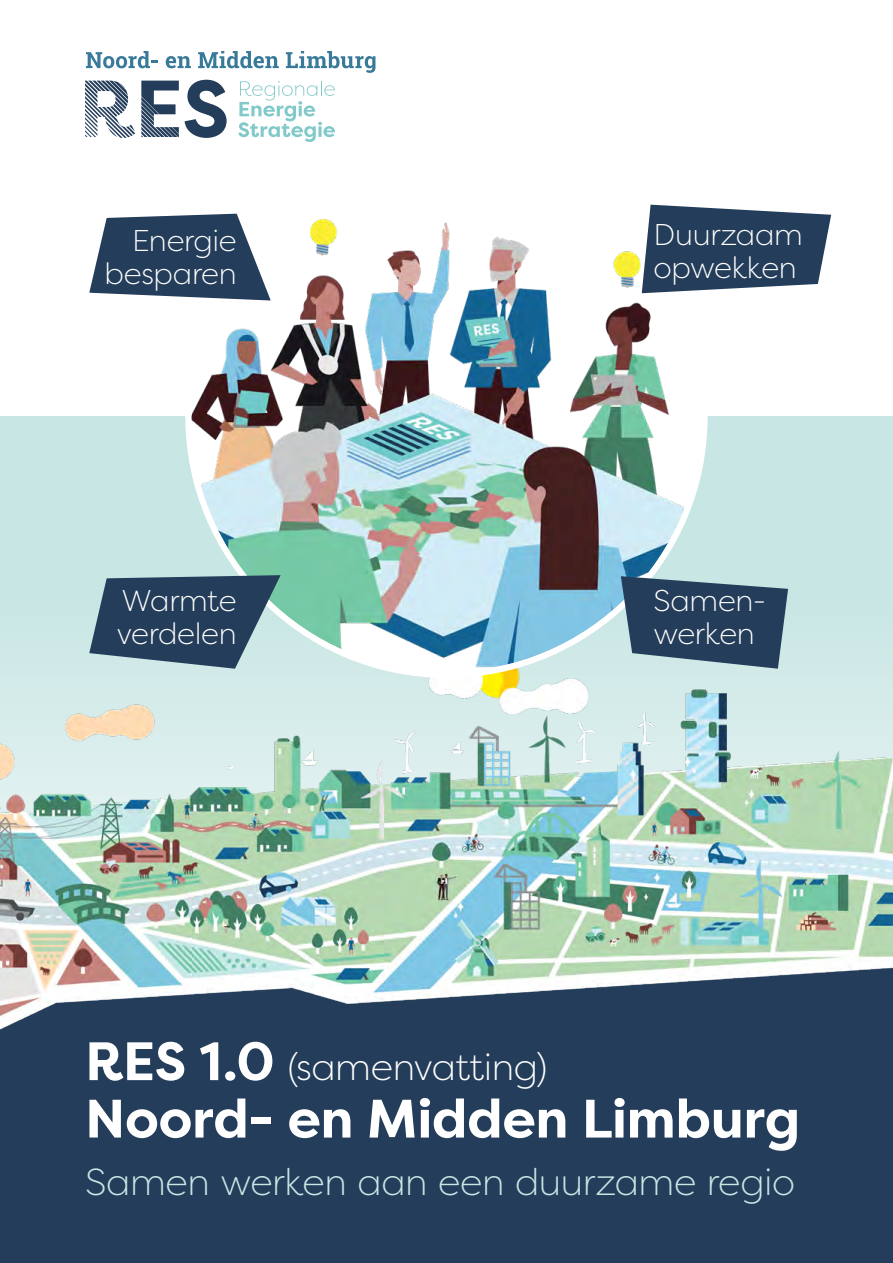
<style>
.page{position:relative;width:893px;height:1263px;background:#fff}
.page>*{position:absolute;margin:0;border:0;box-sizing:border-box;transform-origin:0 0}
.t1{font:700 54px "Filson Pro";letter-spacing:-.005em;color:#fff}
.t2{font:300 37.5px "Filson Pro";letter-spacing:-.01em;color:#c8e6e4}
.t3{font:300 37.5px "Filson Pro";letter-spacing:-.01em;color:#fff}
.t4{font:300 30px/33px "Filson Pro";letter-spacing:-.01em;color:#fff}
.s1{font-weight:700;font-size:54px}
</style>
<div class="page">
<div style="left:0;top:417px;width:893px;height:659px;background:#c8e6e4"></div>
<div style="left:0;top:846px;width:893px;height:417px;background:#233d5a"></div>
<img style="left:0;top:672px;width:893px;height:358px">
<img style="left:192px;top:204px;width:509px;height:468px">
<svg style="left:621px;top:576px;width:167px;height:93px"></svg>
<svg style="left:642px;top:205px;width:189px;height:88px;background:#445a73"></svg>
<svg style="left:89px;top:575px;width:192px;height:94px"></svg>
<svg style="left:89px;top:214px;width:182px;height:86px"></svg>
<svg style="left:85px;top:81px;width:50px;height:57px"></svg>
<svg style="left:141px;top:81px;width:38px;height:56px"></svg>
<svg style="left:185px;top:80px;width:42px;height:58px"></svg>
<svg style="left:238px;top:81px;width:97px;height:61px"></svg>
<svg style="left:86px;top:51px;width:72px;height:17px"></svg>
<svg style="left:166px;top:56px;width:25px;height:12px"></svg>
<svg style="left:198px;top:51px;width:81px;height:17px"></svg>
<svg style="left:286px;top:51px;width:89px;height:22px"></svg>
<p class="t4" style="left:104px;top:223px;width:134px;text-align:right">Energie besparen</p>
<p class="t4" style="left:117px;top:584px;width:121px">Warmte verdelen</p>
<p class="t4" style="left:653px;top:217px;width:151px">Duurzaam opwekken</p>
<p class="t4" style="left:653px;top:584px;width:114px">Samen&shy;werken</p>
<p class="t3" style="left:85px;top:1043px;width:464px"><span class="s1">RES 1.0</span> (samenvatting)</p>
<h1 class="t1" style="left:85px;top:1084px;width:717px">Noord- en Midden Limburg</h1>
<p class="t2" style="left:85px;top:1158px;width:711px">Samen werken aan een duurzame regio</p>
</div>
